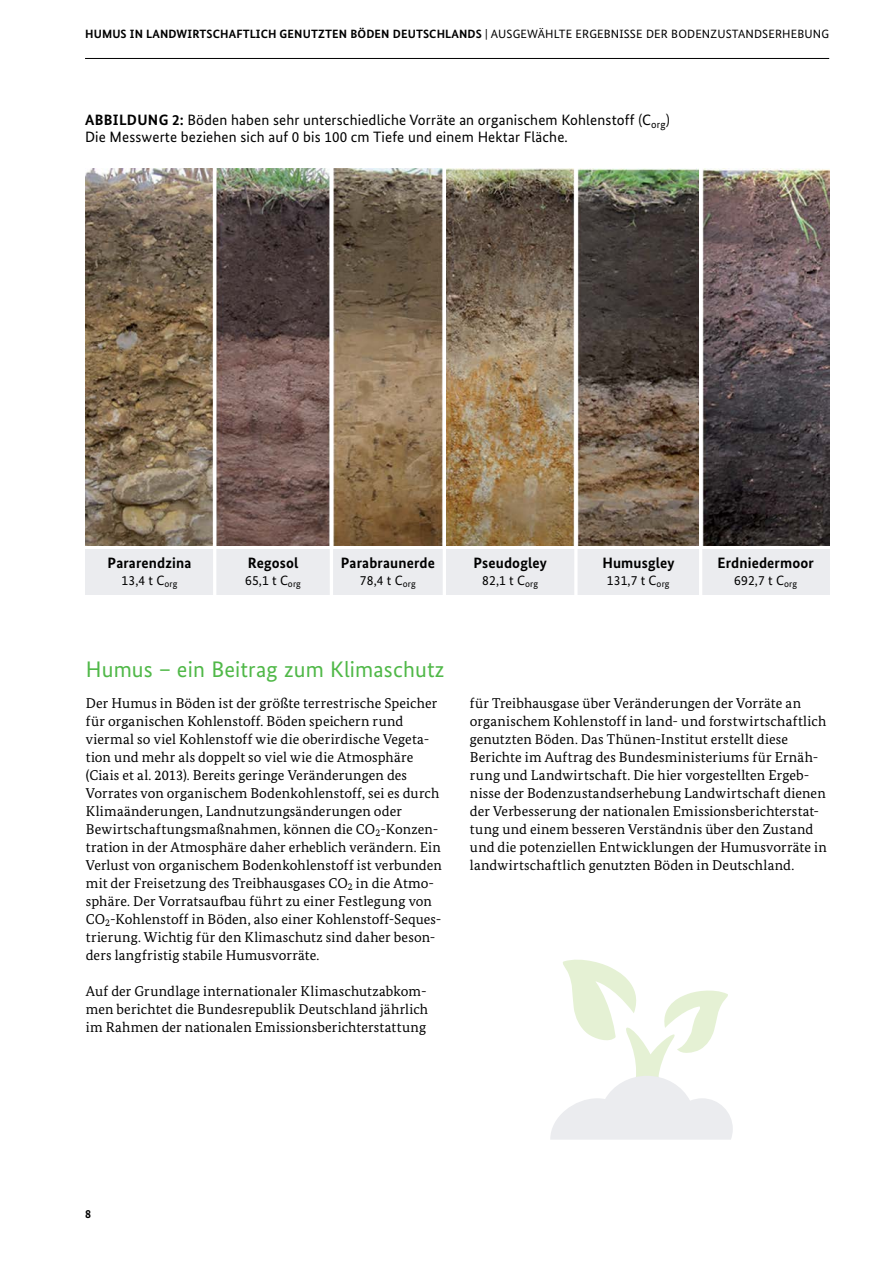
<style>
.page{position:relative;width:893px;height:1263px;background:#fff}
.page>*{position:absolute;margin:0;border:0;box-sizing:border-box;transform-origin:0 0}
.t1{font:22.5px "Bundes Sans";letter-spacing:.005em;color:#50b848}
.t2{font:15px/16.5px "Bundes Sans";letter-spacing:.01em;color:#000}
.t3{font:700 15px "Bundes Sans";letter-spacing:.01em;color:#000}
.t4{font:14.25px/18px "Bundes Serif";letter-spacing:.01em;color:#000}
.t5{font:13.5px "Bundes Sans";letter-spacing:.01em;color:#000}
.t6{font:700 12px "Bundes Sans";letter-spacing:.01em;color:#000}
.s1{font-weight:400}
.s2{font-weight:700}
</style>
<div class="page">
<hr style="left:85px;top:58px;width:744px;height:1px;background:#000">
<div style="left:85px;top:549px;width:744px;height:46px;background:#ebecef"></div>
<img style="left:85px;top:168px;width:744px;height:378px">
<hr style="left:213px;top:162px;width:3px;height:444px;background:#fff">
<hr style="left:330px;top:162px;width:3px;height:444px;background:#fff">
<hr style="left:443px;top:162px;width:3px;height:444px;background:#fff">
<hr style="left:574px;top:162px;width:4px;height:444px;background:#fff">
<hr style="left:699px;top:162px;width:3px;height:444px;background:#fff">
<svg style="left:550px;top:959px;width:183px;height:181px"></svg>
<hr style="left:892px;top:0;width:1px;height:1263px;background:#50b848">
<p class="t6" style="left:85px;top:26px;width:745px">HUMUS IN LANDWIRTSCHAFTLICH GENUTZTEN BÖDEN DEUTSCHLANDS <span class="s1">| AUSGEWÄHLTE ERGEBNISSE DER BODENZUSTANDSERHEBUNG</span></p>
<p class="t2" style="left:85px;top:112px;width:586px"><span class="s2">ABBILDUNG 2:</span> Böden haben sehr unterschiedliche Vorräte an organischem Kohlenstoff (C<sub>org</sub>)<br>Die Messwerte beziehen sich auf 0 bis 100 cm Tiefe und einem Hektar Fläche.</p>
<p class="t3" style="left:108px;top:554px;width:85px">Pararendzina</p>
<p class="t5" style="left:122px;top:572px;width:57px">13,4 t C<sub>org</sub></p>
<p class="t3" style="left:248px;top:554px;width:52px">Regosol</p>
<p class="t5" style="left:245px;top:572px;width:57px">65,1 t C<sub>org</sub></p>
<p class="t3" style="left:341px;top:554px;width:95px">Parabraunerde</p>
<p class="t5" style="left:360px;top:572px;width:57px">78,4 t C<sub>org</sub></p>
<p class="t3" style="left:473px;top:554px;width:75px">Pseudogley</p>
<p class="t5" style="left:482px;top:572px;width:57px">82,1 t C<sub>org</sub></p>
<p class="t3" style="left:602px;top:554px;width:74px">Humusgley</p>
<p class="t5" style="left:607px;top:572px;width:64px">131,7 t C<sub>org</sub></p>
<p class="t3" style="left:717px;top:554px;width:98px">Erdniedermoor</p>
<p class="t5" style="left:734px;top:572px;width:64px">692,7 t C<sub>org</sub></p>
<h2 class="t1" style="left:86px;top:655px;width:360px">Humus – ein Beitrag zum Klimaschutz</h2>
<p class="t4" style="left:86px;top:693px;width:357px">Der Humus in Böden ist der größte terrestrische Speicher für organischen Kohlenstoff. Böden speichern rund viermal so viel Kohlenstoff wie die oberirdische Vegeta&shy;tion und mehr als doppelt so viel wie die Atmosphäre (Ciais et al. 2013). Bereits geringe Veränderungen des Vorrates von organischem Bodenkohlenstoff, sei es durch Klimaänderungen, Landnutzungsänderungen oder Bewirtschaftungsmaßnahmen, können die CO<sub>2</sub>-Konzen&shy;tration in der Atmosphäre daher erheblich verändern. Ein Verlust von organischem Bodenkohlenstoff ist verbunden mit der Freisetzung des Treibhausgases CO<sub>2</sub> in die Atmo&shy;sphäre. Der Vorratsaufbau führt zu einer Festlegung von CO<sub>2</sub>-Kohlenstoff in Böden, also einer Kohlenstoff-Seques&shy;trierung. Wichtig für den Klimaschutz sind daher beson&shy;ders langfristig stabile Humusvorräte.</p>
<p class="t4" style="left:86px;top:981px;width:344px;text-align:justify">Auf der Grundlage internationaler Klimaschutzabkom&shy;men berichtet die Bundesrepublik Deutschland jährlich im Rahmen der nationalen Emissionsberichterstattung</p>
<p class="t4" style="left:470px;top:693px;width:358px">für Treibhausgase über Veränderungen der Vorräte an organischem Kohlenstoff in land- und forstwirtschaftlich genutzten Böden. Das Thünen-Institut erstellt diese Berichte im Auftrag des Bundesministeriums für Ernäh&shy;rung und Landwirtschaft. Die hier vorgestellten Ergeb&shy;nisse der Bodenzustandserhebung Landwirtschaft dienen der Verbesserung der nationalen Emissionsberichterstat&shy;tung und einem besseren Verständnis über den Zustand und die potenziellen Entwicklungen der Humusvorräte in landwirtschaftlich genutzten Böden in Deutschland.</p>
<p class="t6" style="left:85px;top:1207px;width:7px">8</p>
</div>
